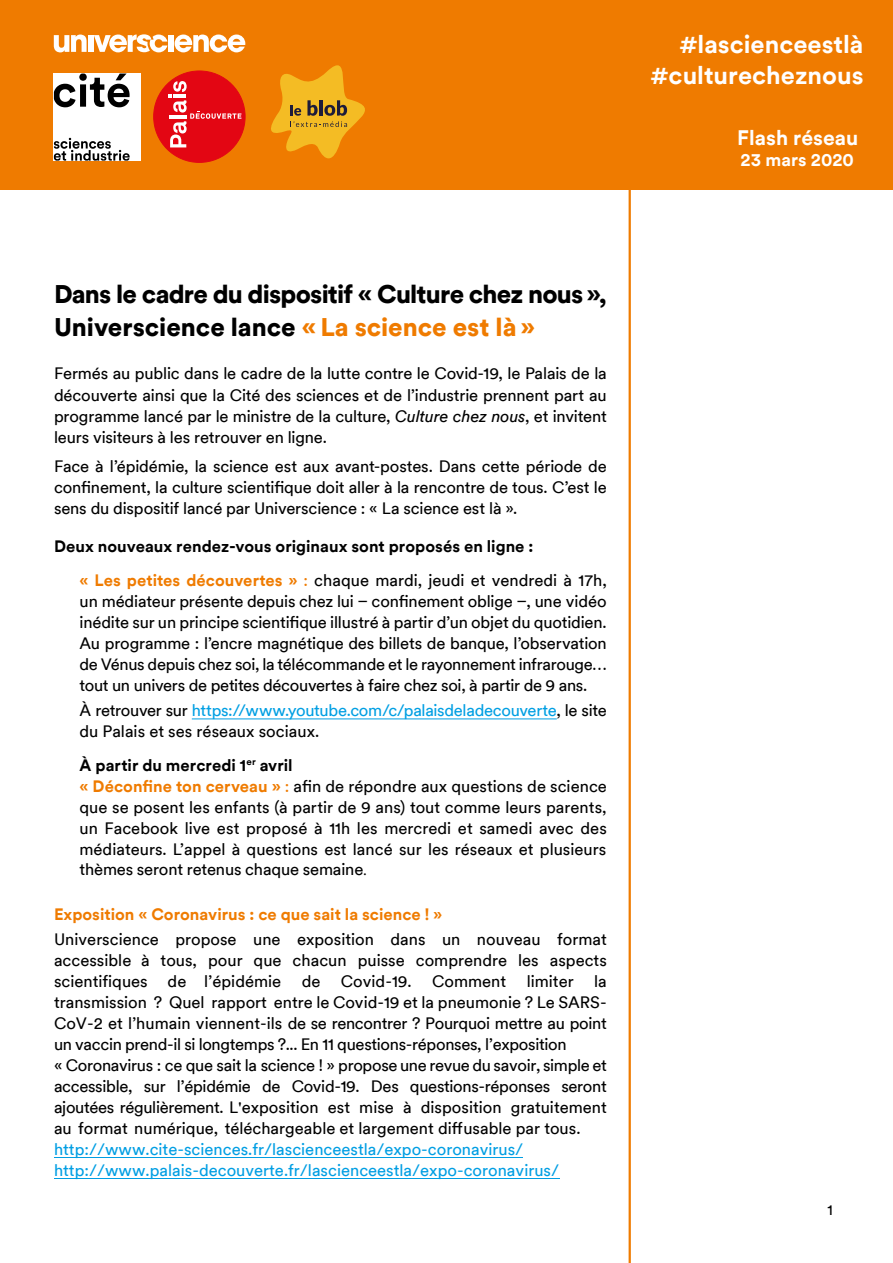
<style>
.page{position:relative;width:893px;height:1263px;background:#fff}
.page>*{position:absolute;margin:0;border:0;box-sizing:border-box;transform-origin:0 0}
.t1{font:900 25.5px/33px "CSI Circular TT";letter-spacing:-.03em;color:#000}
.t2{font:700 25.2px/30.6px "CSI Circular TT";color:#fff;text-align:right}
.t3{font:700 21px "CSI Circular TT";color:#fff}
.t4{font:700 18px "CSI Circular TT";color:#fff}
.t5{font:16.5px/21px "CSI Circular TT";color:#000;text-align:justify}
.t6{font:16.5px/21px "CSI Circular TT";color:#009ee3}
.t7{font:700 16.5px/33.8px "CSI Circular TT";letter-spacing:.005em;color:#000}
.t8{font:16.5px/21px "CSI Circular TT";letter-spacing:-.02em;color:#000}
.t9{font:700 16.5px "CSI Circular TT";color:#ef7b00}
.t10{font:15px "CSI Circular TT";color:#000}
.s1{color:#ef7b00}
.s2{font-style:italic}
.s3{font-weight:400;color:#ef7b00}
.s4{font-weight:400}
.s5{color:#009fe3}
.s6{font-weight:700}
.s7{font-weight:700;color:#ef7b00}
.s8{font-family:"Minion Pro"}
</style>
<div class="page">
<hr style="left:629px;top:132px;width:2px;height:1131px;background:#ef7b00">
<div style="left:0;top:0;width:893px;height:189px;background:#ef7b00"></div>
<hr style="left:192px;top:718px;width:365px;height:1px;background:#009fe3">
<hr style="left:54px;top:1178px;width:505px;height:1px;background:#009ee3">
<hr style="left:54px;top:1157px;width:469px;height:1px;background:#009ee3">
<div style="left:154px;top:71px;width:91px;height:91px;background:#e30613;border-radius:50%"></div>
<svg style="left:169px;top:81px;width:72px;height:66px"></svg>
<svg style="left:54px;top:35px;width:33px;height:17px"></svg>
<div style="left:88px;top:35px;width:5px;height:17px;background:#fff"></div>
<div style="left:169px;top:35px;width:5px;height:17px;background:#fff"></div>
<svg style="left:175px;top:35px;width:70px;height:17px"></svg>
<svg style="left:94px;top:34px;width:73px;height:18px"></svg>
<div style="left:54px;top:74px;width:87px;height:87px;background:#fff"></div>
<svg style="left:54px;top:138px;width:76px;height:23px"></svg>
<svg style="left:54px;top:74px;width:76px;height:33px"></svg>
<svg style="left:271px;top:65px;width:94px;height:94px"></svg>
<h2 class="t2" style="left:650px;top:28px;width:215px">#lascienceestlà #culturecheznous</h2>
<p class="t3" style="left:737px;top:123px;width:123px">Flash réseau</p>
<p class="t4" style="left:741px;top:148px;width:115px">23 mars 2020</p>
<h1 class="t1" style="left:54px;top:277px;width:554px">Dans le cadre du dispositif « Culture chez nous»,<br>Universcience lance <span class="s1">« La science est là »</span></h1>
<p class="t5" style="left:54px;top:362px;width:554px">Fermés au public dans le cadre de la lutte contre le Covid-19, le Palais de la découverte ainsi que la Cité des sciences et de l’industrie prennent part au programme lancé par le ministre de la culture, <span class="s2">Culture chez nous</span>, et invitent leurs visiteurs à les retrouver en ligne.</p>
<p class="t5" style="left:54px;top:455px;width:554px">Face à l’épidémie, la science est aux avant-postes. Dans cette période de confinement, la culture scientifique doit aller à la rencontre de tous. C’est le sens du dispositif lancé par Universcience : « La science est là ».</p>
<p class="t7" style="left:80px;top:529px;width:529px;text-indent:-26px">Deux nouveaux rendez-vous originaux sont proposés en ligne :<br><span class="s1">« Les petites découvertes »</span> <span class="s3">:</span> <span class="s4">chaque mardi, jeudi et vendredi à 17h,</span></p>
<p class="t5" style="left:80px;top:590px;width:529px">un médiateur présente depuis chez lui – confinement oblige –, une vidéo inédite sur un principe scientifique illustré à partir d’un objet du quotidien.<br>Au programme : l’encre magnétique des billets de banque, l’observation de Vénus depuis chez soi, la télécommande et le rayonnement infrarouge… tout un univers de petites découvertes à faire chez soi, à partir de 9 ans.</p>
<p class="t8" style="left:80px;top:699px;width:529px">À retrouver sur <span class="s5">https://www.youtube.com/c/palaisdeladecouverte</span>, le site du Palais et ses réseaux sociaux.</p>
<p class="t5" style="left:80px;top:754px;width:529px;text-align:left"><span class="s6">À partir du mercredi 1</span><sup>er</sup> <span class="s6">avril<br></span><span class="s7">« Déconfine ton cerveau »</span> <span class="s1">:</span> afin de répondre aux questions de science que se posent les enfants (à partir de 9 ans) tout comme leurs parents, un Facebook live est proposé à 11h les mercredi et samedi avec des médiateurs. L’appel à questions est lancé sur les réseaux et plusieurs thèmes seront retenus chaque semaine<span class="s8">.</span></p>
<p class="t9" style="left:54px;top:902px;width:390px">Exposition « Coronavirus : ce que sait la science ! »</p>
<p class="t5" style="left:54px;top:928px;width:554px;text-align:left">Universcience propose une exposition dans un nouveau format accessible à tous, pour que chacun puisse comprendre les aspects scientifiques de l’épidémie de Covid-19. Comment limiter la transmission ? Quel rapport entre le Covid-19 et la pneumonie ? Le SARS-CoV-2 et l’humain viennent-ils de se rencontrer ? Pourquoi mettre au point un vaccin prend-il si longtemps ?... En 11 questions-réponses, l’exposition<br>« Coronavirus : ce que sait la science ! » propose une revue du savoir, simple et accessible, sur l’épidémie de Covid-19. Des questions-réponses seront ajoutées régulièrement. L'exposition est mise à disposition gratuitement au format numérique, téléchargeable et largement diffusable par tous.</p>
<p class="t6" style="left:54px;top:1138px;width:507px">http://www.cite-sciences.fr/lascienceestla/expo-coronavirus/ http://www.palais-decouverte.fr/lascienceestla/expo-coronavirus/</p>
<p class="t10" style="left:827px;top:1200px;width:7px">1</p>
</div>
